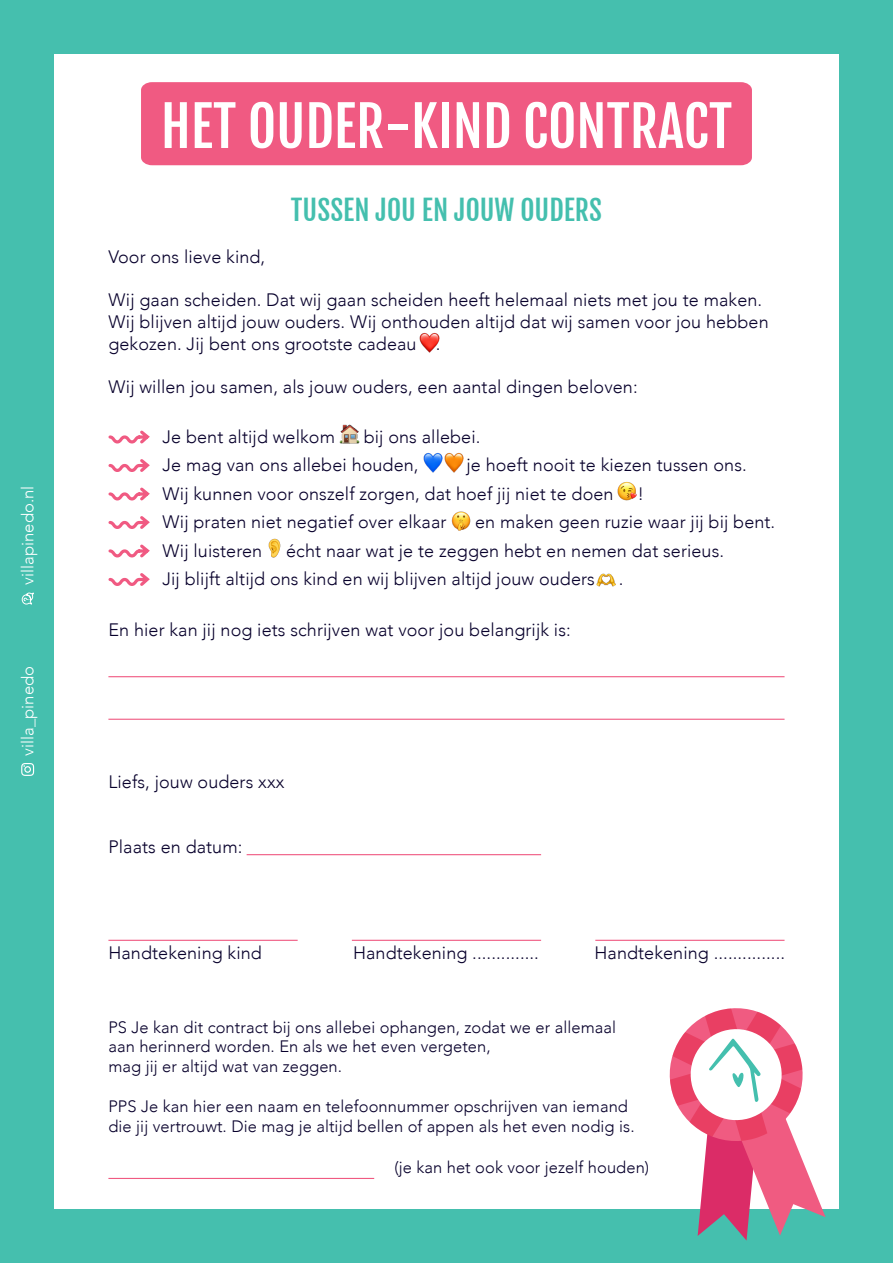
<style>
.page{position:relative;width:893px;height:1263px;background:#45bfae}
.page>*{position:absolute;margin:0;border:0;box-sizing:border-box;transform-origin:0 0}
.t1{font:54.9px "Fjalla One";color:#fff}
.t2{font:27.6px "Fjalla One";color:#44bfae}
.t3{font:300 18px/21.6px "Avenir";letter-spacing:.005em;color:#08012c}
.t4{font:300 16.65px "Avenir";color:#fff}
.t5{font:300 16.5px/19.8px "Avenir";letter-spacing:.005em;color:#08012c}
</style>
<div class="page">
<div style="left:54px;top:54px;width:785px;height:1155px;background:#fff"></div>
<svg style="left:108px;top:430px;width:42px;height:14px"></svg>
<svg style="left:108px;top:459px;width:42px;height:13px"></svg>
<svg style="left:108px;top:487px;width:42px;height:14px"></svg>
<svg style="left:108px;top:516px;width:42px;height:13px"></svg>
<svg style="left:108px;top:544px;width:42px;height:14px"></svg>
<svg style="left:108px;top:573px;width:42px;height:13px"></svg>
<hr style="left:108px;top:676px;width:676px;height:1px;background:#f05a82">
<hr style="left:108px;top:719px;width:676px;height:1px;background:#f05a82">
<hr style="left:108px;top:940px;width:190px;height:1px;background:#f05a82">
<hr style="left:352px;top:940px;width:189px;height:1px;background:#f05a82">
<hr style="left:595px;top:940px;width:189px;height:1px;background:#f05a82">
<hr style="left:108px;top:1178px;width:266px;height:1px;background:#f05a82">
<svg style="left:21px;top:763px;width:13px;height:13px"></svg>
<svg style="left:21px;top:592px;width:13px;height:13px"></svg>
<svg style="left:669px;top:1008px;width:156px;height:232px"></svg>
<img style="left:420px;top:333px;width:19px;height:19px">
<img style="left:340px;top:424px;width:19px;height:19px">
<img style="left:423px;top:453px;width:19px;height:19px">
<img style="left:445px;top:453px;width:19px;height:19px">
<img style="left:617px;top:482px;width:20px;height:18px">
<img style="left:452px;top:512px;width:19px;height:19px">
<img style="left:268px;top:538px;width:13px;height:19px">
<img style="left:596px;top:573px;width:19px;height:14px">
<div style="left:141px;top:82px;width:611px;height:83px;background:#f05a82"></div>
<hr style="left:247px;top:854px;width:294px;height:1px;background:#f05a82">
<p class="t4" style="left:18px;top:584px;width:100px;rotate:-90deg">villapinedo.nl</p>
<p class="t4" style="left:18px;top:755px;width:91px;rotate:-90deg">villa_pinedo</p>
<p class="t1" style="left:161px;top:93px;width:573px">HET OUDER-KIND CONTRACT</p>
<p class="t2" style="left:291px;top:193px;width:313px">TUSSEN JOU EN JOUW OUDERS</p>
<p class="t3" style="left:108px;top:246px;width:158px">Voor ons lieve kind,</p>
<p class="t3" style="left:108px;top:289px;width:662px">Wij gaan scheiden. Dat wij gaan scheiden heeft helemaal niets met jou te maken.<br>Wij blijven altijd jouw ouders. Wij onthouden altijd dat wij samen voor jou hebben gekozen. Jij bent ons grootste cadeau .</p>
<p class="t3" style="left:108px;top:376px;width:531px">Wij willen jou samen, als jouw ouders, een aantal dingen beloven:</p>
<p class="t3" style="left:162px;top:426px;width:174px">Je bent altijd welkom</p>
<p class="t3" style="left:364px;top:426px;width:118px">bij ons allebei.</p>
<p class="t3" style="left:162px;top:454px;width:258px">Je mag van ons allebei houden,</p>
<p class="t3" style="left:466px;top:454px;width:282px">je hoeft nooit te kiezen tussen ons.</p>
<p class="t3" style="left:162px;top:483px;width:453px">Wij kunnen voor onszelf zorgen, dat hoef jij niet te doen</p>
<p class="t3" style="left:637px;top:483px;width:8px">!</p>
<p class="t3" style="left:162px;top:511px;width:286px">Wij praten niet negatief over elkaar</p>
<p class="t3" style="left:475px;top:511px;width:302px">en maken geen ruzie waar jij bij bent.</p>
<p class="t3" style="left:162px;top:540px;width:101px">Wij luisteren</p>
<p class="t3" style="left:286px;top:540px;width:439px">écht naar wat je te zeggen hebt en nemen dat serieus.</p>
<p class="t3" style="left:162px;top:568px;width:434px">Jij blijft altijd ons kind en wij blijven altijd jouw ouders</p>
<p class="t3" style="left:619px;top:568px;width:6px">.</p>
<p class="t3" style="left:108px;top:619px;width:464px">En hier kan jij nog iets schrijven wat voor jou belangrijk is:</p>
<p class="t3" style="left:108px;top:771px;width:177px">Liefs, jouw ouders xxx</p>
<p class="t3" style="left:108px;top:835px;width:136px">Plaats en datum:</p>
<p class="t3" style="left:108px;top:942px;width:155px">Handtekening kind</p>
<p class="t3" style="left:353px;top:942px;width:187px">Handtekening ..............</p>
<p class="t3" style="left:594px;top:942px;width:192px">Handtekening ...............</p>
<p class="t5" style="left:108px;top:1017px;width:509px">PS Je kan dit contract bij ons allebei ophangen, zodat we er allemaal aan herinnerd worden. En als we het even vergeten,<br>mag jij er altijd wat van zeggen.</p>
<p class="t5" style="left:108px;top:1096px;width:528px">PPS Je kan hier een naam en telefoonnummer opschrijven van iemand die jij vertrouwt. Die mag je altijd bellen of appen als het even nodig is.</p>
<p class="t5" style="left:394px;top:1157px;width:256px">(je kan het ook voor jezelf houden)</p>
</div>
